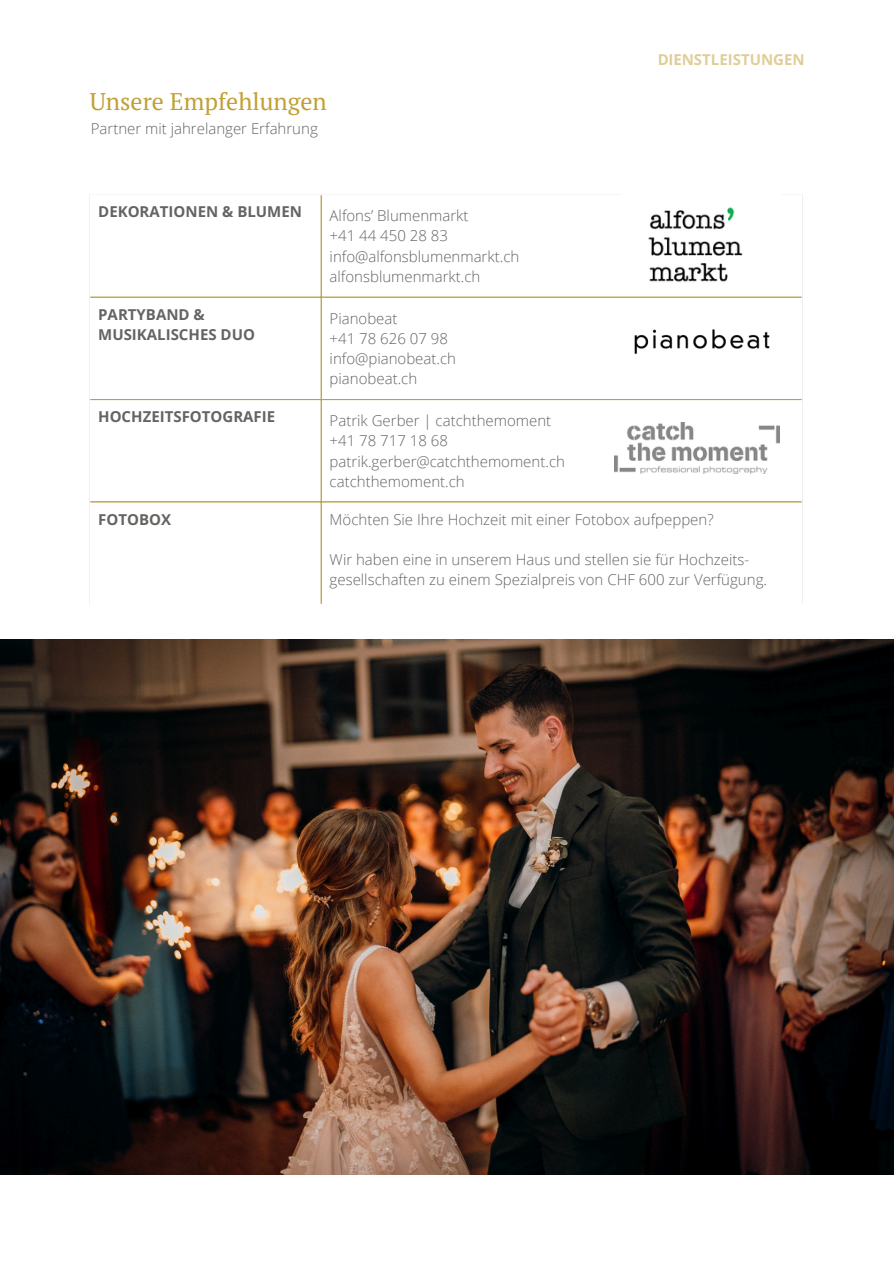
<style>
.page{position:relative;width:894px;height:1264px;background:#fff}
.page>*{position:absolute;margin:0;border:0;box-sizing:border-box;transform-origin:0 0}
.t1{font:24px "PT Serif";color:#c1a034}
.t2{font:300 15px/20.2px "Open Sans";color:#646462}
.t3{font:700 15px/20.2px "Open Sans";color:#646462}
.t4{font:700 15px "Open Sans";color:#c1a034}
</style>
<div class="page">
<hr style="left:320px;top:195px;width:1px;height:409px;background:#bc9e43">
<hr style="left:90px;top:296px;width:711px;height:2px;background:#bc9e43">
<hr style="left:90px;top:399px;width:711px;height:1px;background:#bc9e43">
<hr style="left:90px;top:501px;width:711px;height:1px;background:#bc9e43">
<img style="left:648px;top:207px;width:95px;height:75px">
<img style="left:614px;top:422px;width:164px;height:51px">
<img style="left:634px;top:329px;width:136px;height:25px">
<img style="left:0;top:640px;width:893px;height:534px">
<p class="t1" style="left:90px;top:85px;width:238px">Unsere Empfehlungen</p>
<p class="t2" style="left:91px;top:118px;width:228px">Partner mit jahrelanger Erfahrung</p>
<h2 class="t3" style="left:98px;top:201px;width:205px">DEKORATIONEN &amp; BLUMEN</h2>
<h1 class="t2" style="left:329px;top:205px;width:140px">Alfons’ Blumenmarkt</h1>
<p class="t2" style="left:329px;top:225px;width:120px">+41 44 450 28 83</p>
<p class="t2" style="left:329px;top:246px;width:191px">info@alfonsblumenmarkt.ch</p>
<p class="t2" style="left:329px;top:266px;width:152px">alfonsblumenmarkt.ch</p>
<p class="t3" style="left:98px;top:304px;width:158px">PARTYBAND &amp;<br>MUSIKALISCHES DUO</p>
<p class="t2" style="left:329px;top:307px;width:69px">Pianobeat</p>
<p class="t2" style="left:329px;top:328px;width:120px">+41 78 626 07 98</p>
<p class="t2" style="left:329px;top:348px;width:128px">info@pianobeat.ch</p>
<p class="t2" style="left:329px;top:368px;width:89px">pianobeat.ch</p>
<p class="t4" style="left:657px;top:49px;width:149px">DIENSTLEISTUNGEN</p>
<p class="t3" style="left:98px;top:406px;width:178px">HOCHZEITSFOTOGRAFIE</p>
<p class="t2" style="left:329px;top:410px;width:223px">Patrik Gerber | catchthemoment</p>
<p class="t2" style="left:329px;top:430px;width:120px">+41 78 717 18 68</p>
<p class="t2" style="left:329px;top:450px;width:237px">patrik.gerber@catchthemoment.ch</p>
<p class="t2" style="left:329px;top:471px;width:137px">catchthemoment.ch</p>
<p class="t3" style="left:98px;top:508px;width:74px">FOTOBOX</p>
<p class="t2" style="left:329px;top:508px;width:385px">Möchten Sie Ihre Hochzeit mit einer Fotobox aufpeppen?</p>
<p class="t2" style="left:329px;top:549px;width:439px">Wir haben eine in unserem Haus und stellen sie für Hochzeits&shy;gesellschaften zu einem Spezialpreis von CHF 600 zur Verfügung.</p>
</div>
